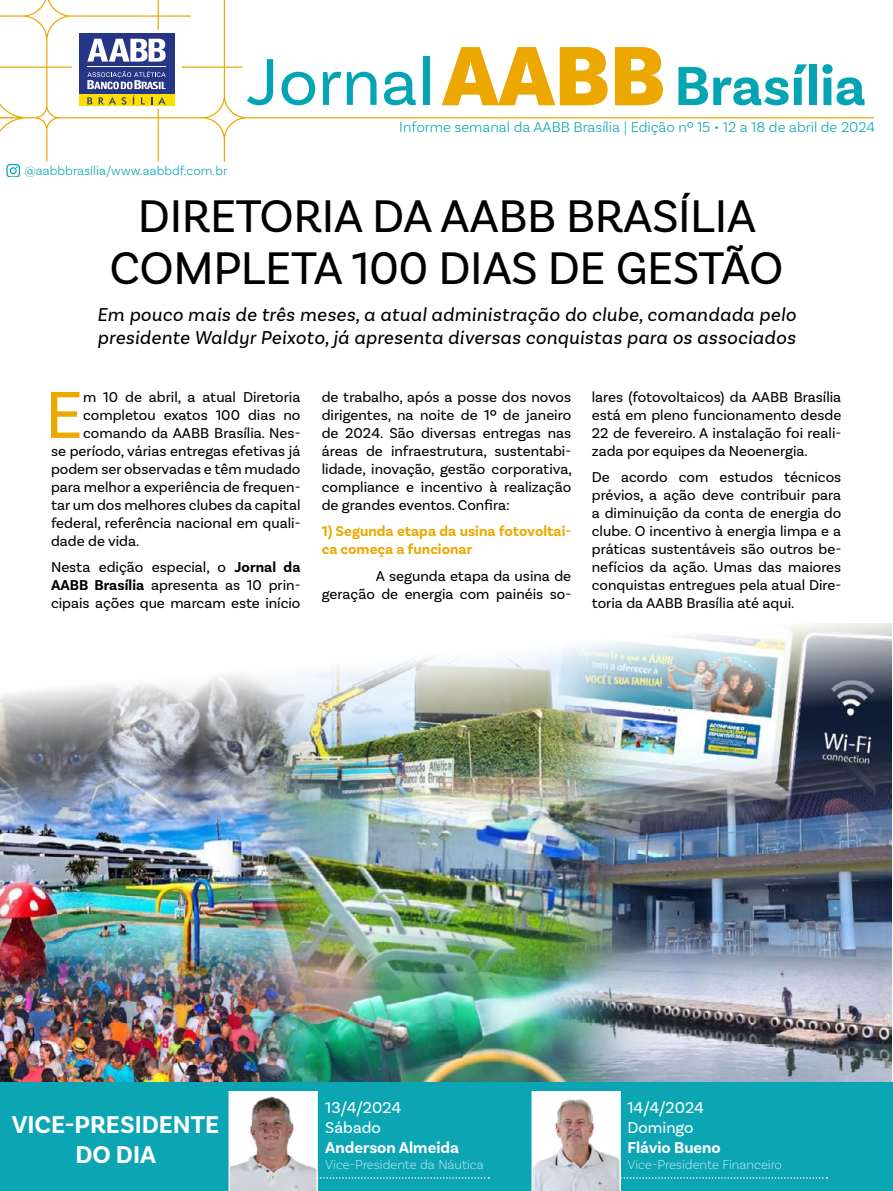
<style>
.page{position:relative;width:893px;height:1191px;background:#fff}
.page>*{position:absolute;margin:0;border:0;box-sizing:border-box;transform-origin:0 0}
.t1{font:69.6px "Basic Sans";color:#eda800}
.t2{font:700 57.75px "Basic Sans";color:#03a5b4}
.t3{font:48px/52.5px "Basic Sans";letter-spacing:-.01em;color:#000;text-align:center}
.t4{font:700 25.5px/30.6px "Basic Sans";color:#fff;text-align:center}
.t5{font:italic 19.5px/23.4px "Basic Sans";letter-spacing:.02em;color:#000}
.t6{font:16.5px/19.8px "Basic Sans";color:#fff}
.t7{font:700 16.5px "Basic Sans";color:#fff}
.t8{font:15px/18px "Basic Sans";color:#000;text-align:justify}
.t9{font:300 15px "Basic Sans";color:#0ca5b4}
.t10{font:700 15px/18px "Basic Sans";color:#eda800}
.t11{font:200 13.5px "Basic Sans";color:#fff}
.t12{font:300 13.2px "Basic Sans";color:#0ca5b4}
.s1{font-weight:400;font-size:69.3px}
.s2{font-weight:900;font-size:88.2px;color:#eca700}
.s3{font-weight:700}
</style>
<div class="page">
<img style="left:0;top:623px;width:892px;height:459px">
<svg style="left:0;top:0;width:874px;height:162px"></svg>
<div style="left:0;top:1082px;width:893px;height:109px;background:#0ca5b4"></div>
<svg style="left:229px;top:1091px;width:260px;height:100px"></svg>
<svg style="left:531px;top:1091px;width:296px;height:100px"></svg>
<svg style="left:6px;top:164px;width:14px;height:13px"></svg>
<div style="left:72px;top:30px;width:109px;height:78px;background:#fff"></div>
<div style="left:79px;top:33px;width:95px;height:61px;background:#263585"></div>
<svg style="left:87px;top:39px;width:79px;height:23px"></svg>
<svg style="left:87px;top:71px;width:79px;height:18px"></svg>
<hr style="left:87px;top:66px;width:79px;height:1px;background:#fff">
<div style="left:79px;top:94px;width:95px;height:11px;background:#fcdf00"></div>
<svg style="left:87px;top:97px;width:5px;height:7px"></svg>
<svg style="left:99px;top:97px;width:27px;height:8px"></svg>
<svg style="left:133px;top:95px;width:2px;height:9px"></svg>
<svg style="left:141px;top:97px;width:4px;height:7px"></svg>
<svg style="left:158px;top:97px;width:8px;height:7px"></svg>
<h2 class="t2" style="left:247px;top:51px;width:621px"><span class="s1">Jornal</span><span class="s2">AABB</span> Brasília</h2>
<p class="t12" style="left:24px;top:163px;width:205px">@aabbbrasília/www.aabbdf.com.br</p>
<p class="t9" style="left:399px;top:118px;width:477px">Informe semanal da AABB Brasília | Edição nº 15 • 12 a 18 de abril de 2024</p>
<h3 class="t3" style="left:110px;top:189px;width:675px">DIRETORIA DA AABB BRASÍLIA<br>COMPLETA 100 DIAS DE GESTÃO</h3>
<h3 class="t5" style="left:97px;top:302px;width:700px">Em pouco mais de três meses, a atual administração do clube, comandada pelo presidente Waldyr Peixoto, já apresenta diversas conquistas para os associados</h3>
<h1 class="t1" style="left:45px;top:373px;width:39px">E</h1>
<p class="t8" style="left:83px;top:388px;width:219px">m 10 de abril, a atual Diretoria</p>
<p class="t8" style="left:83px;top:406px;width:219px">completou exatos 100 dias no</p>
<p class="t8" style="left:83px;top:424px;width:219px">comando da AABB Brasília. Nes-</p>
<p class="t8" style="left:51px;top:442px;width:251px">se período, várias entregas efetivas já</p>
<p class="t8" style="left:51px;top:460px;width:251px">podem ser observadas e têm mudado</p>
<p class="t8" style="left:51px;top:478px;width:251px">para melhor a experiência de frequen-</p>
<p class="t8" style="left:51px;top:496px;width:251px">tar um dos melhores clubes da capital</p>
<p class="t8" style="left:51px;top:514px;width:251px">federal, referência nacional em quali-</p>
<p class="t8" style="left:51px;top:532px;width:90px">dade de vida.</p>
<p class="t8" style="left:51px;top:558px;width:251px">Nesta edição especial, o <span class="s3">Jornal da AABB Brasília</span> apresenta as 10 prin&shy;cipais ações que marcam este início</p>
<p class="t8" style="left:322px;top:388px;width:252px">de trabalho, após a posse dos novos dirigentes, na noite de 1º de janeiro de 2024. São diversas entregas nas áreas de infraestrutura, sustentabi&shy;lidade, inovação, gestão corporativa, compliance e incentivo à realização de grandes eventos. Confira:</p>
<p class="t10" style="left:322px;top:522px;width:251px">1) Segunda etapa da usina fotovoltai&shy;ca começa a funcionar</p>
<p class="t8" style="left:322px;top:567px;width:251px;text-align:right">A segunda etapa da usina de geração de energia com painéis so-</p>
<p class="t8" style="left:592px;top:388px;width:251px">lares (fotovoltaicos) da AABB Brasília está em pleno funcionamento desde 22 de fevereiro. A instalação foi reali&shy;zada por equipes da Neoenergia.</p>
<p class="t8" style="left:592px;top:468px;width:251px">De acordo com estudos técnicos prévios, a ação deve contribuir para a diminuição da conta de energia do clube. O incentivo à energia limpa e a práticas sustentáveis são outros be&shy;nefícios da ação. Umas das maiores conquistas entregues pela atual Dire&shy;toria da AABB Brasília até aqui.</p>
<h3 class="t4" style="left:12px;top:1109px;width:209px">VICE-PRESIDENTE<br>DO DIA</h3>
<p class="t6" style="left:325px;top:1097px;width:78px">13/4/2024<br>Sábado</p>
<p class="t7" style="left:325px;top:1137px;width:135px">Anderson Almeida</p>
<p class="t11" style="left:325px;top:1156px;width:160px">Vice-Presidente da Náutica</p>
<p class="t6" style="left:627px;top:1097px;width:78px">14/4/2024<br>Domingo</p>
<p class="t7" style="left:627px;top:1137px;width:95px">Flávio Bueno</p>
<p class="t11" style="left:627px;top:1156px;width:156px">Vice-Presidente Financeiro</p>
</div>
